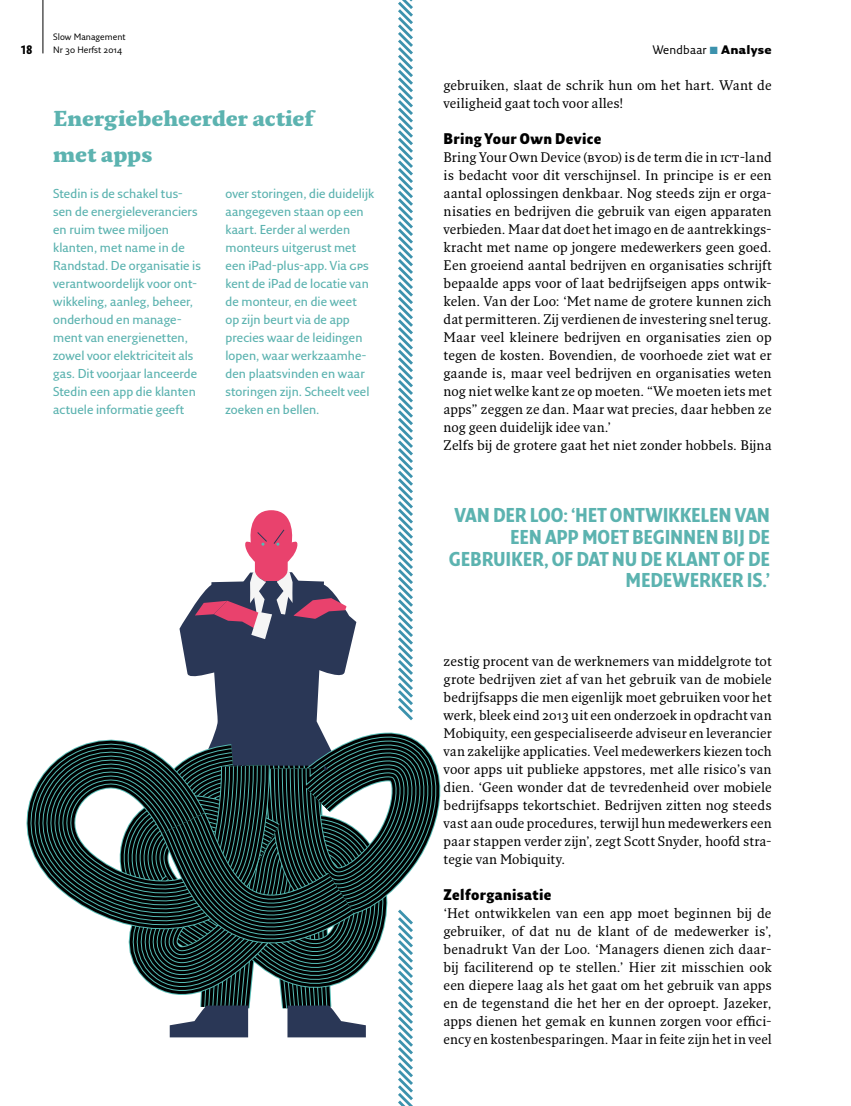
<style>
.page{position:relative;width:851px;height:1106px;background:#fff}
.page>*{position:absolute;margin:0;border:0;box-sizing:border-box;transform-origin:0 0}
.t1{font:900 21px/36px "Fresco Std";color:#5cb3b0}
.t2{font:700 19.5px/21.8px "Fresco Sans Con";letter-spacing:-.01em;color:#5cb3b0;text-align:right}
.t3{font:900 15px "Fresco Sans Con";letter-spacing:.025em;color:#000}
.t4{font:13.5px/18px "Fresco Std";color:#000}
.t5{font:600 12.6px/18px "Fresco Sans Std";letter-spacing:.005em;color:#5cb3b0}
.t6{font:12px "Fresco Sans Std";letter-spacing:.015em;color:#000}
.t7{font:700 12px "Fresco Sans Con";color:#000}
.t8{font:9px/13.5px "Fresco Sans Std";color:#000}
.s1{color:#3c92ad}
.s2{font-weight:900}
</style>
<div class="page">
<svg style="left:31px;top:0;width:410px;height:1106px"></svg>
<hr style="left:43px;top:0;width:1px;height:53px;background:#000">
<p class="t7" style="left:21px;top:42px;width:13px">18</p>
<p class="t8" style="left:53px;top:30px;width:74px">Slow Management<br>Nr 30 Herfst 2014</p>
<h1 class="t1" style="left:53px;top:100px;width:262px">Energiebeheerder actief met apps</h1>
<p class="t5" style="left:53px;top:184px;width:149px">Stedin is de schakel tus&shy;sen de energieleveranciers en ruim twee miljoen klanten, met name in de<br>Randstad. De organisatie is verantwoordelijk voor ont&shy;wikkeling, aanleg, beheer, onderhoud en manage&shy;ment van energienetten, zowel voor elektriciteit als gas. Dit voorjaar lanceerde<br>Stedin een app die klanten actuele informatie geeft</p>
<p class="t5" style="left:225px;top:184px;width:150px">over storingen, die duidelijk aangegeven staan op een kaart. Eerder al werden monteurs uitgerust met een iPad-plus-app. Via gps kent de iPad de locatie van de monteur, en die weet<br>op zijn beurt via de app precies waar de leidingen lopen, waar werkzaamhe&shy;den plaatsvinden en waar storingen zijn. Scheelt veel zoeken en bellen.</p>
<p class="t6" style="left:652px;top:42px;width:120px">Wendbaar <span class="s1">■</span> <span class="s2">Analyse</span></p>
<p class="t4" style="left:443px;top:76px;width:329px">gebruiken, slaat de schrik hun om het hart. Want de veiligheid gaat toch voor alles!</p>
<p class="t3" style="left:443px;top:129px;width:159px">Bring Your Own Device</p>
<p class="t4" style="left:443px;top:148px;width:329px">Bring Your Own Device (byod) is de term die in ict-land is bedacht voor dit verschijnsel. In principe is er een aantal oplossingen denkbaar. Nog steeds zijn er orga&shy;nisaties en bedrijven die gebruik van eigen apparaten verbieden. Maar dat doet het imago en de aantrekkings&shy;kracht met name op jongere medewerkers geen goed.<br>Een groeiend aantal bedrijven en organisaties schrijft bepaalde apps voor of laat bedrijfseigen apps ontwik&shy;kelen. Van der Loo: ‘Met name de grotere kunnen zich dat permitteren. Zij verdienen de investering snel terug.<br>Maar veel kleinere bedrijven en organisaties zien op tegen de kosten. Bovendien, de voorhoede ziet wat er gaande is, maar veel bedrijven en organisaties weten nog niet welke kant ze op moeten. “We moeten iets met apps” zeggen ze dan. Maar wat precies, daar hebben ze nog geen duidelijk idee van.’<br>Zelfs bij de grotere gaat het niet zonder hobbels. Bijna</p>
<h2 class="t2" style="left:449px;top:504px;width:322px">VAN DER LOO: ‘HET ONTWIKKELEN VAN<br>EEN APP MOET BEGINNEN BIJ DE<br>GEBRUIKER, OF DAT NU DE KLANT OF DE<br>MEDEWERKER IS.’</h2>
<p class="t4" style="left:443px;top:652px;width:329px;text-align:justify">zestig procent van de werknemers van middelgrote tot grote bedrijven ziet af van het gebruik van de mobiele bedrijfsapps die men eigenlijk moet gebruiken voor het werk, bleek eind 2013 uit een onderzoek in opdracht van Mobiquity, een gespecialiseerde adviseur en leverancier van zakelijke applicaties. Veel medewerkers kiezen toch voor apps uit publieke appstores, met alle risico’s van dien. ‘Geen wonder dat de tevredenheid over mobiele bedrijfsapps tekortschiet. Bedrijven zitten nog steeds vast aan oude procedures, terwijl hun medewerkers een paar stappen verder zijn’, zegt Scott Snyder, hoofd stra&shy;tegie van Mobiquity.</p>
<p class="t3" style="left:443px;top:885px;width:109px">Zelforganisatie</p>
<p class="t4" style="left:443px;top:904px;width:329px;text-align:justify">‘Het ontwikkelen van een app moet beginnen bij de gebruiker, of dat nu de klant of de medewerker is’, benadrukt Van der Loo. ‘Managers dienen zich daar&shy;bij faciliterend op te stellen.’ Hier zit misschien ook een diepere laag als het gaat om het gebruik van apps en de tegenstand die het her en der oproept. Jazeker, apps dienen het gemak en kunnen zorgen voor effici&shy;ency en kostenbesparingen. Maar in feite zijn het in veel</p>
</div>
